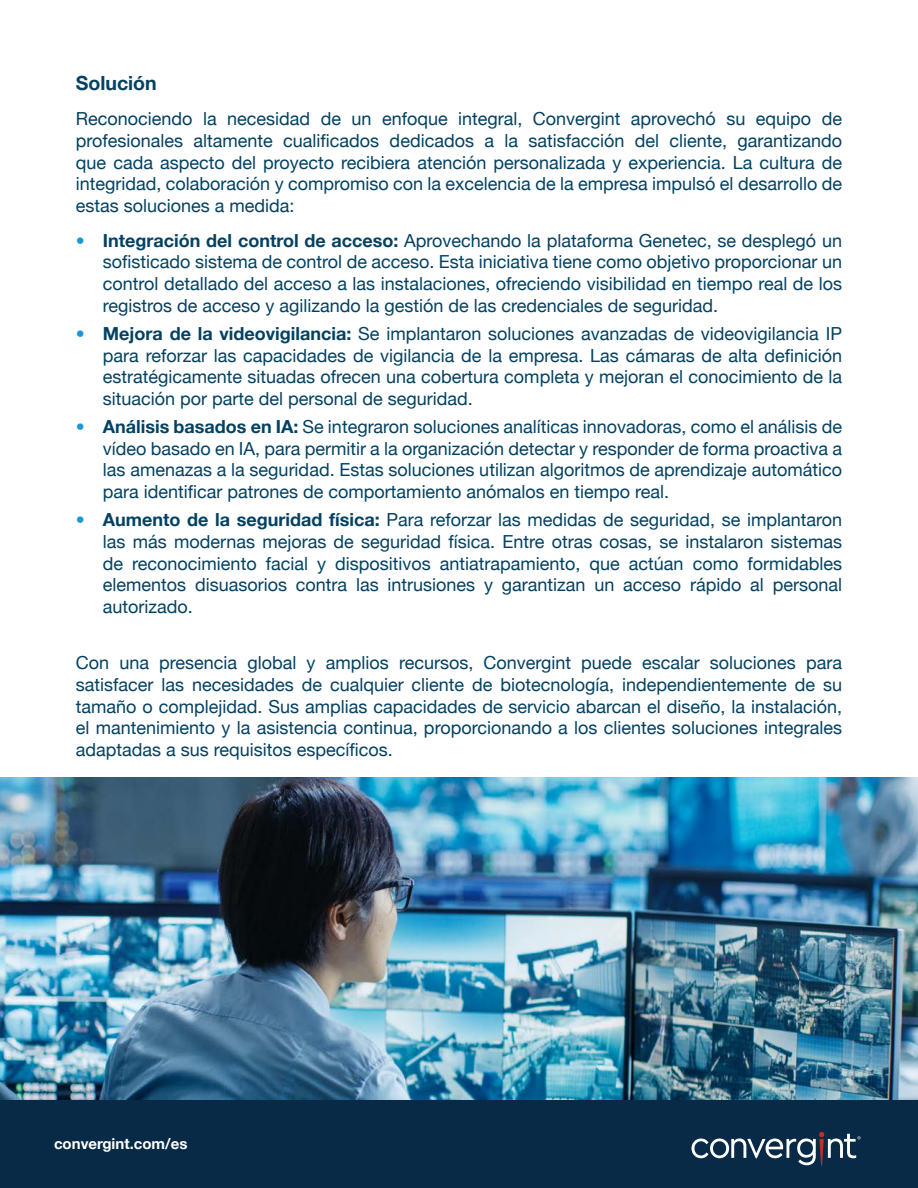
<style>
.page{position:relative;width:918px;height:1188px;background:#fff}
.page>*{position:absolute;margin:0;border:0;box-sizing:border-box;transform-origin:0 0}
.t1{font:700 19.5px "Helvetica Neue";color:#034162}
.t2{font:18px/21.6px "Helvetica Neue";color:#034162;text-align:justify}
.t3{font:700 15px "Helvetica Neue";color:#fff}
.s1{font-weight:700;color:#1a98d6}
.s2{font-weight:700}
</style>
<div class="page">
<div style="left:0;top:1099px;width:918px;height:89px;background:#082a46"></div>
<svg style="left:691px;top:1132px;width:170px;height:33px"></svg>
<img style="left:0;top:778px;width:918px;height:321px">
<p class="t1" style="left:76px;top:71px;width:82px">Solución</p>
<p class="t2" style="left:76px;top:108px;width:768px">Reconociendo la necesidad de un enfoque integral, Convergint aprovechó su equipo de profesionales altamente cualificados dedicados a la satisfacción del cliente, garantizando que cada aspecto del proyecto recibiera atención personalizada y experiencia. La cultura de integridad, colaboración y compromiso con la excelencia de la empresa impulsó el desarrollo de estas soluciones a medida:</p>
<p class="t2" style="left:103px;top:229px;width:741px;text-indent:-27px"><span class="s1">•</span> <span class="s2">Integración del control de acceso:</span> Aprovechando la plataforma Genetec, se desplegó un sofisticado sistema de control de acceso. Esta iniciativa tiene como objetivo proporcionar un control detallado del acceso a las instalaciones, ofreciendo visibilidad en tiempo real de los registros de acceso y agilizando la gestión de las credenciales de seguridad.</p>
<p class="t2" style="left:103px;top:323px;width:741px;text-indent:-27px"><span class="s1">•</span> <span class="s2">Mejora de la videovigilancia:</span> Se implantaron soluciones avanzadas de videovigilancia IP para reforzar las capacidades de vigilancia de la empresa. Las cámaras de alta definición estratégicamente situadas ofrecen una cobertura completa y mejoran el conocimiento de la situación por parte del personal de seguridad.</p>
<p class="t2" style="left:103px;top:416px;width:741px;text-indent:-27px"><span class="s1">•</span> <span class="s2">Análisis basados en IA:</span> Se integraron soluciones analíticas innovadoras, como el análisis de vídeo basado en IA, para permitir a la organización detectar y responder de forma proactiva a las amenazas a la seguridad. Estas soluciones utilizan algoritmos de aprendizaje automático para identificar patrones de comportamiento anómalos en tiempo real.</p>
<p class="t2" style="left:103px;top:509px;width:741px;text-indent:-27px"><span class="s1">•</span> <span class="s2">Aumento de la seguridad física:</span> Para reforzar las medidas de seguridad, se implantaron las más modernas mejoras de seguridad física. Entre otras cosas, se instalaron sistemas de reconocimiento facial y dispositivos antiatrapamiento, que actúan como formidables elementos disuasorios contra las intrusiones y garantizan un acceso rápido al personal autorizado.</p>
<p class="t2" style="left:76px;top:652px;width:768px">Con una presencia global y amplios recursos, Convergint puede escalar soluciones para satisfacer las necesidades de cualquier cliente de biotecnología, independientemente de su tamaño o complejidad. Sus amplias capacidades de servicio abarcan el diseño, la instalación, el mantenimiento y la asistencia continua, proporcionando a los clientes soluciones integrales adaptadas a sus requisitos específicos.</p>
<p class="t3" style="left:54px;top:1134px;width:135px">convergint.com/es</p>
</div>
